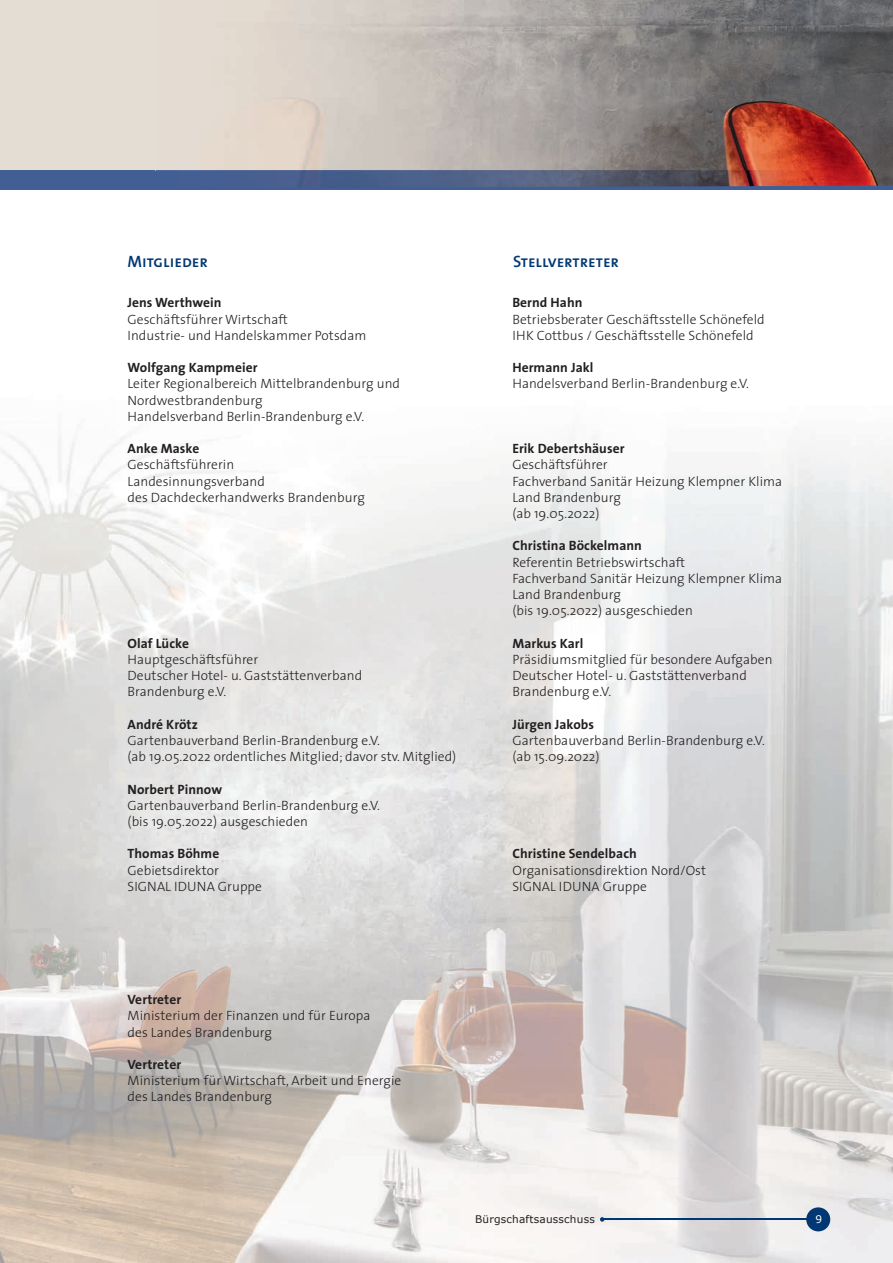
<style>
.page{position:relative;width:893px;height:1263px;background:#fff}
.page>*{position:absolute;margin:0;border:0;box-sizing:border-box;transform-origin:0 0}
.t1{font:16.5px "The Sans Semi Bold Caps";color:#013874}
.t2{font:300 13.5px/16.2px "The Sans";letter-spacing:.005em;color:#231f20}
.t3{font:700 13.5px "The Sans";letter-spacing:.005em;color:#231f20}
.t4{font:10.5px "Verdana";letter-spacing:.02em;color:#231f20}
.t5{font:10.5px "Verdana";color:#fff}
</style>
<div class="page">
<img style="left:0;top:433px;width:893px;height:830px">
<svg style="left:1px;top:0;width:892px;height:170px"></svg>
<div style="left:806px;top:1207px;width:24px;height:24px;background:#013874;border-radius:50%"></div>
<hr style="left:602px;top:1219px;width:211px;height:1px;background:#013874">
<svg style="left:600px;top:1217px;width:4px;height:5px"></svg>
<div style="left:0;top:170px;width:893px;height:20px;background:#415f94"></div>
<img style="left:0;top:0;width:1px;height:170px">
<img style="left:156px;top:170px;width:737px;height:18px">
<p class="t1" style="left:128px;top:248px;width:82px">Mitglieder</p>
<p class="t1" style="left:513px;top:248px;width:107px">Stellvertreter</p>
<p class="t3" style="left:128px;top:292px;width:95px">Jens Werthwein</p>
<p class="t2" style="left:128px;top:311px;width:240px">Geschäftsführer Wirtschaft<br>Industrie- und Handelskammer Potsdam</p>
<p class="t3" style="left:128px;top:356px;width:131px">Wolfgang Kampmeier</p>
<p class="t2" style="left:128px;top:375px;width:274px">Leiter Regionalbereich Mittelbrandenburg und<br>Nordwestbrandenburg<br>Handelsverband Berlin-Brandenburg e.V.</p>
<p class="t3" style="left:128px;top:437px;width:73px">Anke Maske</p>
<p class="t2" style="left:128px;top:456px;width:239px">Geschäftsführerin<br>Landesinnungsverband<br>des Dachdeckerhandwerks Brandenburg</p>
<p class="t3" style="left:512px;top:292px;width:72px">Bernd Hahn</p>
<p class="t2" style="left:512px;top:311px;width:254px">Betriebsberater Geschäftsstelle Schönefeld<br>IHK Cottbus / Geschäftsstelle Schönefeld</p>
<p class="t3" style="left:512px;top:356px;width:83px">Hermann Jakl</p>
<p class="t2" style="left:512px;top:375px;width:238px">Handelsverband Berlin-Brandenburg e.V.</p>
<p class="t3" style="left:512px;top:437px;width:114px">Erik Debertshäuser</p>
<p class="t2" style="left:512px;top:456px;width:271px">Geschäftsführer<br>Fachverband Sanitär Heizung Klempner Klima<br>Land Brandenburg<br>(ab 19.05.2022)</p>
<p class="t3" style="left:512px;top:535px;width:131px">Christina Böckelmann</p>
<p class="t2" style="left:512px;top:554px;width:271px">Referentin Betriebswirtschaft<br>Fachverband Sanitär Heizung Klempner Klima<br>Land Brandenburg<br>(bis 19.05.2022) ausgeschieden</p>
<p class="t3" style="left:512px;top:632px;width:72px">Markus Karl</p>
<p class="t2" style="left:512px;top:651px;width:262px">Präsidiumsmitglied für besondere Aufgaben<br>Deutscher Hotel- u. Gaststättenverband<br>Brandenburg e.V.</p>
<p class="t3" style="left:512px;top:713px;width:83px">Jürgen Jakobs</p>
<p class="t2" style="left:512px;top:732px;width:254px">Gartenbauverband Berlin-Brandenburg e.V. (ab 15.09.2022)</p>
<p class="t3" style="left:128px;top:632px;width:63px">Olaf Lücke</p>
<p class="t2" style="left:128px;top:651px;width:236px">Hauptgeschäftsführer<br>Deutscher Hotel- u. Gaststättenverband<br>Brandenburg e.V.</p>
<p class="t3" style="left:128px;top:713px;width:72px">André Krötz</p>
<p class="t2" style="left:128px;top:732px;width:330px">Gartenbauverband Berlin-Brandenburg e.V.<br>(ab 19.05.2022 ordentliches Mitglied; davor stv. Mitglied)</p>
<p class="t3" style="left:128px;top:778px;width:96px">Norbert Pinnow</p>
<p class="t2" style="left:128px;top:797px;width:254px">Gartenbauverband Berlin-Brandenburg e.V. (bis 19.05.2022) ausgeschieden</p>
<p class="t3" style="left:128px;top:842px;width:93px">Thomas Böhme</p>
<p class="t2" style="left:128px;top:861px;width:136px">Gebietsdirektor<br>SIGNAL IDUNA Gruppe</p>
<p class="t3" style="left:512px;top:842px;width:126px">Christine Sendelbach</p>
<p class="t2" style="left:512px;top:861px;width:195px">Organisationsdirektion Nord/Ost<br>SIGNAL IDUNA Gruppe</p>
<p class="t3" style="left:128px;top:988px;width:55px">Vertreter</p>
<p class="t2" style="left:128px;top:1007px;width:244px">Ministerium der Finanzen und für Europa des Landes Brandenburg</p>
<p class="t3" style="left:128px;top:1053px;width:55px">Vertreter</p>
<p class="t2" style="left:128px;top:1072px;width:275px">Ministerium für Wirtschaft, Arbeit und Energie des Landes Brandenburg</p>
<p class="t4" style="left:475px;top:1212px;width:121px">Bürgschaftsausschuss</p>
<p class="t5" style="left:815px;top:1212px;width:8px">9</p>
</div>
